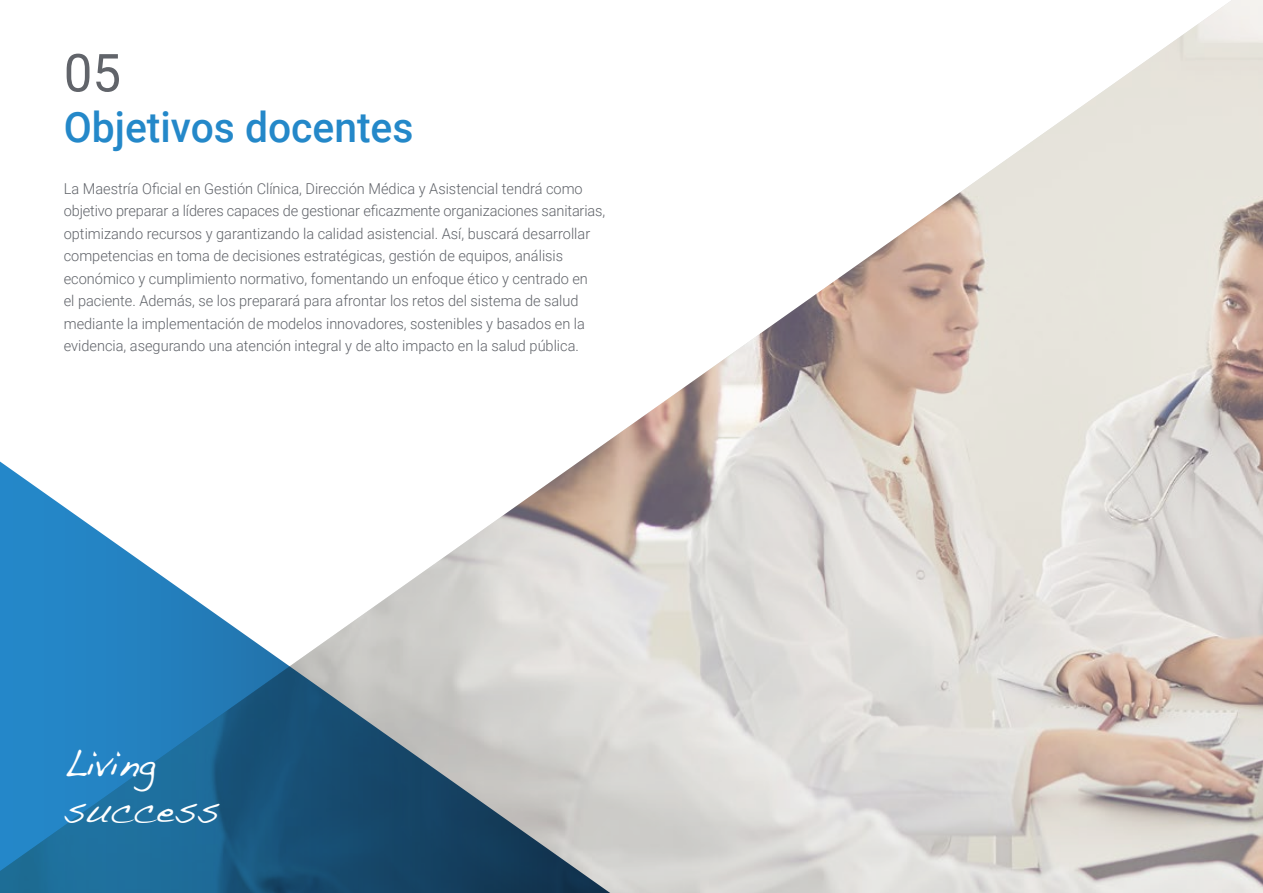
<style>
.page{position:relative;width:1263px;height:893px;background:#fff}
.page>*{position:absolute;margin:0;border:0;box-sizing:border-box;transform-origin:0 0}
.t1{font:52.5px "Roboto";color:#61646a}
.t2{font:500 42px "Roboto";color:#2488c9}
.t3{font:37.5px/46px "Handwriting Dakota";color:#fff}
.t4{font:300 15px/22.5px "Roboto";color:#61646a}
</style>
<div class="page">
<img style="left:601px;top:0;width:662px;height:893px">
<svg style="left:0;top:446px;width:640px;height:447px"></svg>
<h1 class="t1" style="left:64px;top:36px;width:59px">05</h1>
<h2 class="t2" style="left:64px;top:98px;width:351px">Objetivos docentes</h2>
<p class="t4" style="left:64px;top:177px;width:543px">La Maestría Oficial en Gestión Clínica, Dirección Médica y Asistencial tendrá como objetivo preparar a líderes capaces de gestionar eficazmente organizaciones sanitarias, optimizando recursos y garantizando la calidad asistencial. Así, buscará desarrollar competencias en toma de decisiones estratégicas, gestión de equipos, análisis económico y cumplimiento normativo, fomentando un enfoque ético y centrado en<br>el paciente. Además, se los preparará para afrontar los retos del sistema de salud mediante la implementación de modelos innovadores, sostenibles y basados en la evidencia, asegurando una atención integral y de alto impacto en la salud pública.</p>
<h3 class="t3" style="left:64px;top:740px;width:157px">Living success</h3>
</div>
